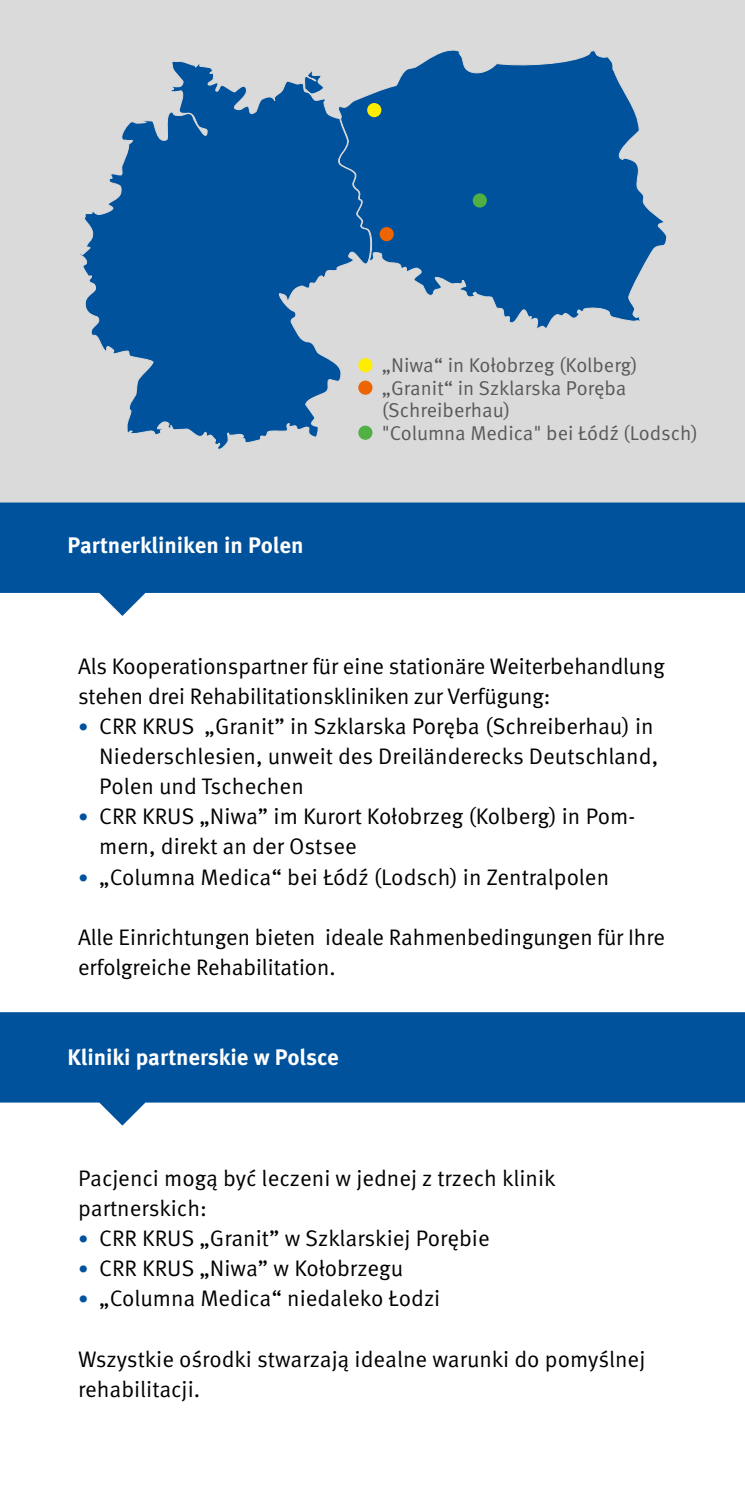
<style>
.page{position:relative;width:745px;height:1489px;background:#fff}
.page>*{position:absolute;margin:0;border:0;box-sizing:border-box;transform-origin:0 0}
.FT_pl{font:22.5px/30px "Meta Pro Norm";color:#000}
.FT{font:22.5px/30px "DGUV Meta";color:#000}
.H2_ohne_Zahl_pl{font:700 22.5px "Meta Pro";color:#fff}
.t1{font:20px/22.5px "Meta Pro Norm";color:#58595b}
.s1{font-size:20px;color:#00529c}
</style>
<div class="page">
<div style="left:0;top:0;width:744px;height:1488px;background:#dadada"></div>
<div style="left:0;top:553px;width:744px;height:935px;background:#fff"></div>
<svg style="left:0;top:502px;width:744px;height:114px;fill:#00529c"></svg>
<svg style="left:0;top:1012px;width:744px;height:113px;fill:#00529c"></svg>
<svg style="left:373px;top:50px;width:293px;height:279px"></svg>
<svg style="left:80px;top:61px;width:293px;height:389px"></svg>
<div style="left:367px;top:103px;width:14px;height:14px;background:#ffed00;border-radius:50%"></div>
<div style="left:379px;top:227px;width:14px;height:14px;background:#ec6502;border-radius:50%"></div>
<div style="left:472px;top:193px;width:14px;height:14px;background:#51b044;border-radius:50%"></div>
<div style="left:358px;top:358px;width:14px;height:14px;background:#ffed00;border-radius:50%"></div>
<div style="left:358px;top:380px;width:14px;height:15px;background:#ec6502;border-radius:50%"></div>
<div style="left:358px;top:425px;width:14px;height:15px;background:#51b044;border-radius:50%"></div>
<p class="H2_ohne_Zahl_pl" style="left:67px;top:527px;width:237px">Partnerkliniken in Polen</p>
<p class="t1" style="left:381px;top:353px;width:317px">„Niwa“ in Kołobrzeg (Kolberg) „Granit“ in Szklarska Poręba (Schreiberhau)<br>"Columna Medica" bei Łódź (Lodsch)</p>
<p class="FT" style="left:78px;top:651px;width:587px">Als Kooperationspartner für eine stationäre Weiterbehandlung stehen drei Rehabilitationskliniken zur Verfügung:</p>
<p class="FT_pl" style="left:99px;top:709px;width:560px;text-indent:-21px"><span class="s1">•</span> CRR KRUS „Granit” in Szklarska Poręba (Schreiberhau) in<br>Niederschlesien, unweit des Dreiländerecks Deutschland,<br>Polen und Tschechen</p>
<p class="FT_pl" style="left:99px;top:800px;width:537px;text-indent:-21px"><span class="s1">•</span> CRR KRUS „Niwa” im Kurort Kołobrzeg (Kolberg) in Pom&shy;mern, direkt an der Ostsee</p>
<p class="FT_pl" style="left:78px;top:860px;width:532px"><span class="s1">•</span> „Columna Medica“ bei Łódź (Lodsch) in Zentralpolen</p>
<p class="FT" style="left:78px;top:922px;width:588px">Alle Einrichtungen bieten ideale Rahmenbedingungen für Ihre erfolgreiche Rehabilitation.</p>
<p class="H2_ohne_Zahl_pl" style="left:67px;top:1039px;width:273px">Kliniki partnerskie w Polsce</p>
<p class="FT_pl" style="left:78px;top:1161px;width:479px">Pacjenci mogą być leczeni w jednej z trzech klinik partnerskich:</p>
<p class="FT_pl" style="left:78px;top:1221px;width:413px"><span class="s1">•</span> CRR KRUS „Granit” w Szklarskiej Porębie</p>
<p class="FT_pl" style="left:78px;top:1251px;width:326px"><span class="s1">•</span> CRR KRUS „Niwa” w Kołobrzegu</p>
<p class="FT_pl" style="left:78px;top:1281px;width:363px"><span class="s1">•</span> „Columna Medica“ niedaleko Łodzi</p>
<p class="FT_pl" style="left:78px;top:1342px;width:568px">Wszystkie ośrodki stwarzają idealne warunki do pomyślnej rehabilitacji.</p>
</div>
